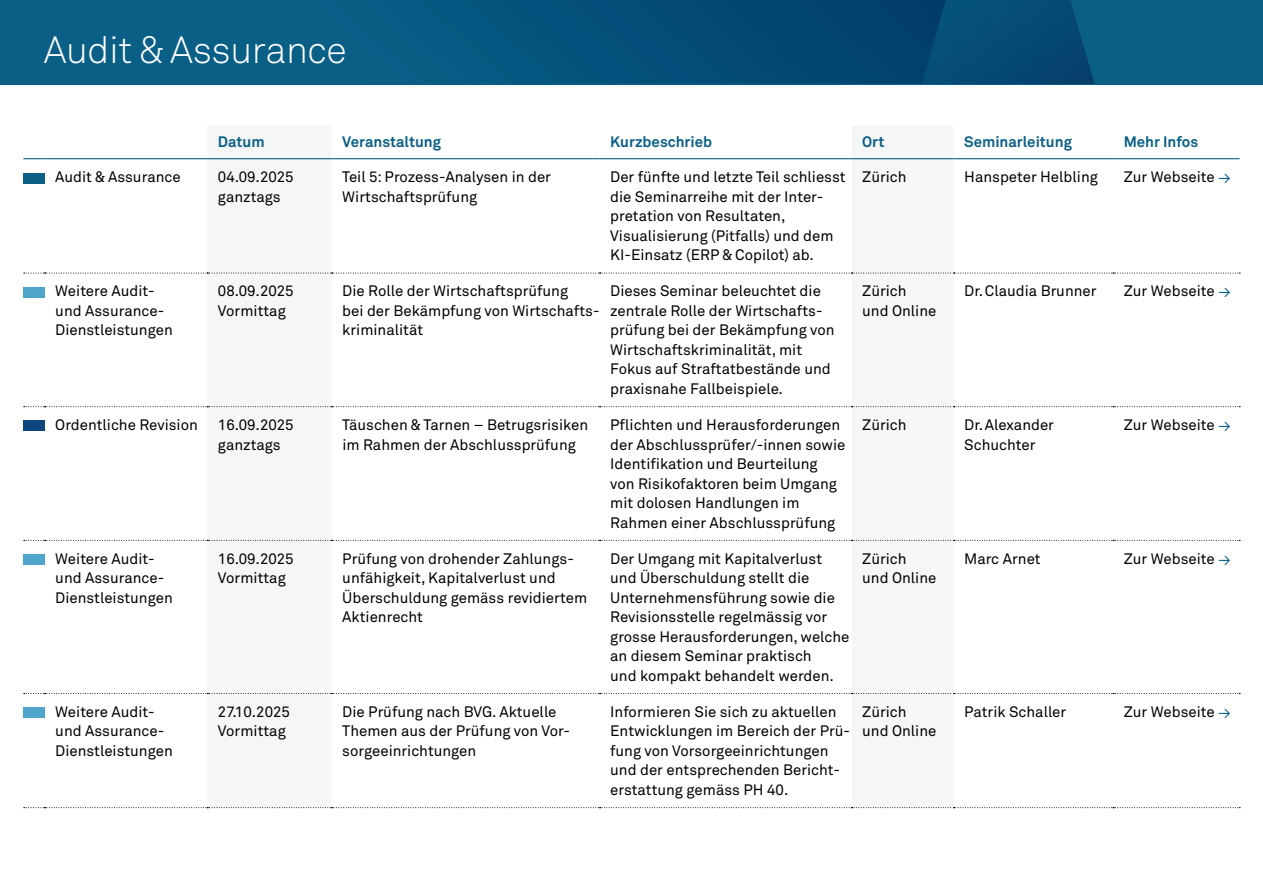
<style>
.page{position:relative;width:1263px;height:893px;background:#fff}
.page>*{position:absolute;margin:0;border:0;box-sizing:border-box;transform-origin:0 0}
.t1{font:37.5px "Akkurat Light Pro";letter-spacing:-.01em;color:#fff}
.t2{font:15px/19.5px "Akkurat Pro";color:#000}
.t3{font:700 15px "Akkurat Pro";color:#0a5f87}
.s1{color:#0a5f87}
</style>
<div class="page">
<div style="left:0;top:0;width:1263px;height:84px;background:#0a5f87"></div>
<svg style="left:483px;top:0;width:611px;height:84px"></svg>
<svg style="left:207px;top:159px;width:747px;height:536px"></svg>
<svg style="left:23px;top:158px;width:22px;height:1px"></svg>
<hr style="left:45px;top:158px;width:162px;height:1px;background:#0a5f87">
<hr style="left:207px;top:158px;width:125px;height:1px;background:#0a5f87">
<hr style="left:600px;top:158px;width:251px;height:1px;background:#0a5f87">
<hr style="left:851px;top:158px;width:103px;height:1px;background:#0a5f87">
<hr style="left:954px;top:158px;width:159px;height:1px;background:#0a5f87">
<hr style="left:1113px;top:158px;width:126px;height:1px;background:#0a5f87">
<svg style="left:24px;top:273px;width:1216px;height:1px"></svg>
<svg style="left:24px;top:406px;width:1216px;height:1px"></svg>
<svg style="left:24px;top:540px;width:1216px;height:1px"></svg>
<svg style="left:24px;top:693px;width:1216px;height:1px"></svg>
<svg style="left:24px;top:807px;width:1216px;height:1px"></svg>
<hr style="left:332px;top:158px;width:268px;height:1px;background:#0a5f87">
<div style="left:23px;top:173px;width:22px;height:10px;background:#0a5f87"></div>
<div style="left:23px;top:287px;width:22px;height:10px;background:#50a5cd"></div>
<div style="left:23px;top:420px;width:22px;height:11px;background:#0f467d"></div>
<div style="left:23px;top:554px;width:22px;height:11px;background:#50a5cd"></div>
<div style="left:23px;top:707px;width:22px;height:11px;background:#50a5cd"></div>
<h1 class="t1" style="left:44px;top:28px;width:304px">Audit &amp; Assurance</h1>
<p class="t3" style="left:218px;top:132px;width:48px">Datum</p>
<p class="t3" style="left:342px;top:132px;width:100px">Veranstaltung</p>
<p class="t3" style="left:610px;top:132px;width:103px">Kurzbeschrieb</p>
<p class="t3" style="left:862px;top:132px;width:24px">Ort</p>
<p class="t3" style="left:964px;top:132px;width:109px">Seminarleitung</p>
<p class="t3" style="left:1124px;top:132px;width:76px">Mehr Infos</p>
<p class="t2" style="left:55px;top:168px;width:127px">Audit &amp; Assurance</p>
<p class="t2" style="left:218px;top:168px;width:77px">04.09.2025 ganztags</p>
<p class="t2" style="left:342px;top:168px;width:210px">Teil 5: Prozess-Analysen in der<br>Wirtschaftsprüfung</p>
<p class="t2" style="left:610px;top:168px;width:237px">Der fünfte und letzte Teil schliesst die Seminarreihe mit der Inter&shy;pretation von Resultaten,<br>Visualisierung (Pitfalls) und dem<br>KI-Einsatz (ERP &amp; Copilot) ab.</p>
<p class="t2" style="left:862px;top:168px;width:46px">Zürich</p>
<p class="t2" style="left:964px;top:168px;width:135px">Hanspeter Helbling</p>
<p class="t2" style="left:1124px;top:168px;width:109px">Zur Webseite <span class="s1">→</span></p>
<p class="t2" style="left:55px;top:282px;width:119px">Weitere Audit&shy;und Assurance-<br>Dienstleistungen</p>
<p class="t2" style="left:218px;top:282px;width:77px">08.09.2025<br>Vormittag</p>
<p class="t2" style="left:342px;top:282px;width:259px">Die Rolle der Wirtschaftsprüfung<br>bei der Bekämpfung von Wirtschafts&shy;kriminalität</p>
<p class="t2" style="left:610px;top:282px;width:226px">Dieses Seminar beleuchtet die zentrale Rolle der Wirtschafts&shy;prüfung bei der Bekämpfung von<br>Wirtschaftskriminalität, mit<br>Fokus auf Straftatbestände und praxisnahe Fallbeispiele.</p>
<p class="t2" style="left:862px;top:282px;width:76px">Zürich und Online</p>
<p class="t2" style="left:964px;top:282px;width:134px">Dr.Claudia Brunner</p>
<p class="t2" style="left:1124px;top:282px;width:109px">Zur Webseite <span class="s1">→</span></p>
<p class="t2" style="left:55px;top:416px;width:144px">Ordentliche Revision</p>
<p class="t2" style="left:218px;top:416px;width:77px">16.09.2025 ganztags</p>
<p class="t2" style="left:342px;top:416px;width:247px">Täuschen &amp;Tarnen – Betrugsrisiken im Rahmen der Abschlussprüfung</p>
<p class="t2" style="left:610px;top:416px;width:237px">Pflichten und Herausforderungen der Abschlussprüfer/-innen sowie<br>Identifikation und Beurteilung von Risikofaktoren beim Umgang mit dolosen Handlungen im<br>Rahmen einer Abschlussprüfung</p>
<p class="t2" style="left:862px;top:416px;width:46px">Zürich</p>
<p class="t2" style="left:964px;top:416px;width:91px">Dr.Alexander<br>Schuchter</p>
<p class="t2" style="left:1124px;top:416px;width:109px">Zur Webseite <span class="s1">→</span></p>
<p class="t2" style="left:55px;top:549px;width:119px">Weitere Audit&shy;und Assurance-<br>Dienstleistungen</p>
<p class="t2" style="left:218px;top:549px;width:77px">16.09.2025<br>Vormittag</p>
<p class="t2" style="left:342px;top:549px;width:246px">Prüfung von drohender Zahlungs&shy;unfähigkeit, Kapitalverlust und<br>Überschuldung gemäss revidiertem<br>Aktienrecht</p>
<p class="t2" style="left:610px;top:549px;width:241px">Der Umgang mit Kapitalverlust und Überschuldung stellt die<br>Unternehmensführung sowie die<br>Revisionsstelle regelmässig vor grosse Herausforderungen, welche an diesem Seminar praktisch<br>und kompakt behandelt werden.</p>
<p class="t2" style="left:862px;top:549px;width:76px">Zürich und Online</p>
<p class="t2" style="left:964px;top:549px;width:78px">Marc Arnet</p>
<p class="t2" style="left:1124px;top:549px;width:109px">Zur Webseite <span class="s1">→</span></p>
<p class="t2" style="left:55px;top:702px;width:119px">Weitere Audit&shy;und Assurance-<br>Dienstleistungen</p>
<p class="t2" style="left:218px;top:702px;width:73px">27.10.2025<br>Vormittag</p>
<p class="t2" style="left:342px;top:702px;width:229px">Die Prüfung nach BVG. Aktuelle<br>Themen aus der Prüfung von Vor&shy;sorgeeinrichtungen</p>
<p class="t2" style="left:610px;top:702px;width:241px">Informieren Sie sich zu aktuellen<br>Entwicklungen im Bereich der Prü&shy;fung von Vorsorgeeinrichtungen und der entsprechenden Bericht&shy;erstattung gemäss PH 40.</p>
<p class="t2" style="left:862px;top:702px;width:76px">Zürich und Online</p>
<p class="t2" style="left:964px;top:702px;width:104px">Patrik Schaller</p>
<p class="t2" style="left:1124px;top:702px;width:109px">Zur Webseite <span class="s1">→</span></p>
</div>
